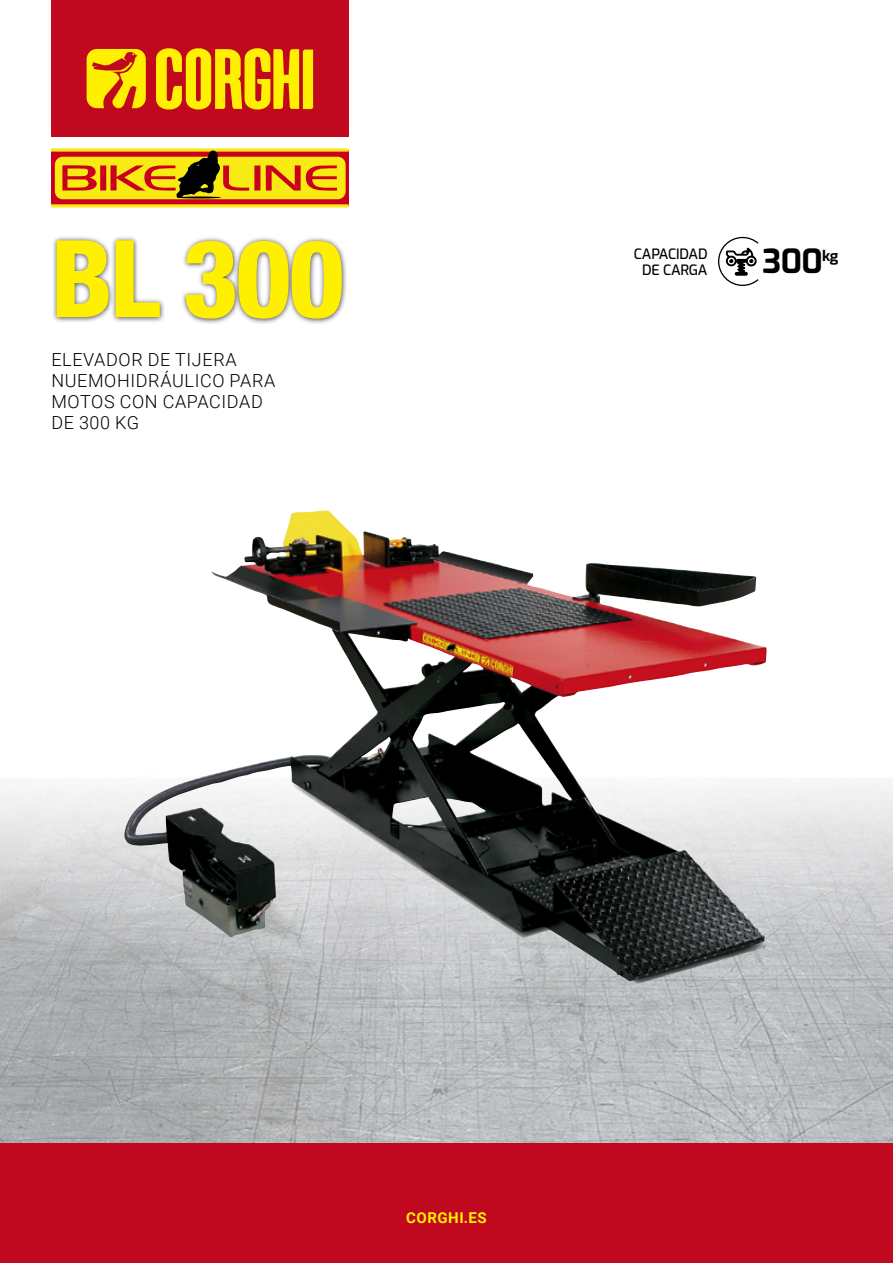
<style>
.page{position:relative;width:893px;height:1263px;background:#fff}
.page>*{position:absolute;margin:0;border:0;box-sizing:border-box;transform-origin:0 0}
.t1{font:800 condensed 107.55px "Helvetica Neue";color:#fff000}
.t2{font:700 33px "Exo";color:#000}
.t3{font:300 18px/21px "Roboto";letter-spacing:.035em;color:#000}
.t4{font:700 15px "Roboto";letter-spacing:.035em;color:#fff000}
.t5{font:700 14.7px "Exo";color:#000}
.t6{font:500 14.25px/15.8px "Exo";letter-spacing:-.02em;color:#000;text-align:center}
</style>
<div class="page">
<img style="left:0;top:136px;width:893px;height:1008px">
<div style="left:51px;top:150px;width:298px;height:56px;background:linear-gradient(to right,#ca001e,#ca001e)"></div>
<svg style="left:51px;top:148px;width:298px;height:4px"></svg>
<hr style="left:51px;top:204px;width:298px;height:3px;background:#f8ea13">
<svg style="left:55px;top:150px;width:291px;height:49px;background:#d69614"></svg>
<div style="left:51px;top:235px;width:296px;height:89px;background:#000;opacity:.75"></div>
<svg style="left:717px;top:236px;width:43px;height:51px"></svg>
<div style="left:51px;top:0;width:298px;height:136px;background:#c0081f"></div>
<svg style="left:156px;top:48px;width:157px;height:62px"></svg>
<svg style="left:87px;top:49px;width:59px;height:59px"></svg>
<svg style="left:290px;top:778px;width:480px;height:206px;background:#919393"></svg>
<img style="left:123px;top:510px;width:494px;height:464px">
<div style="left:0;top:1144px;width:893px;height:119px;background:#c0081f"></div>
<h1 class="t1" style="left:51px;top:212px;width:295px">BL 300</h1>
<p class="t6" style="left:634px;top:245px;width:75px">CAPACIDAD<br>DE CARGA</p>
<h2 class="t2" style="left:762px;top:237px;width:62px">300</h2>
<p class="t5" style="left:822px;top:245px;width:18px">kg</p>
<p class="t3" style="left:51px;top:349px;width:225px">ELEVADOR DE TIJERA<br>NUEMOHIDRÁULICO PARA<br>MOTOS CON CAPACIDAD<br>DE 300 KG</p>
<p class="t4" style="left:406px;top:1207px;width:82px">CORGHI.ES</p>
</div>
